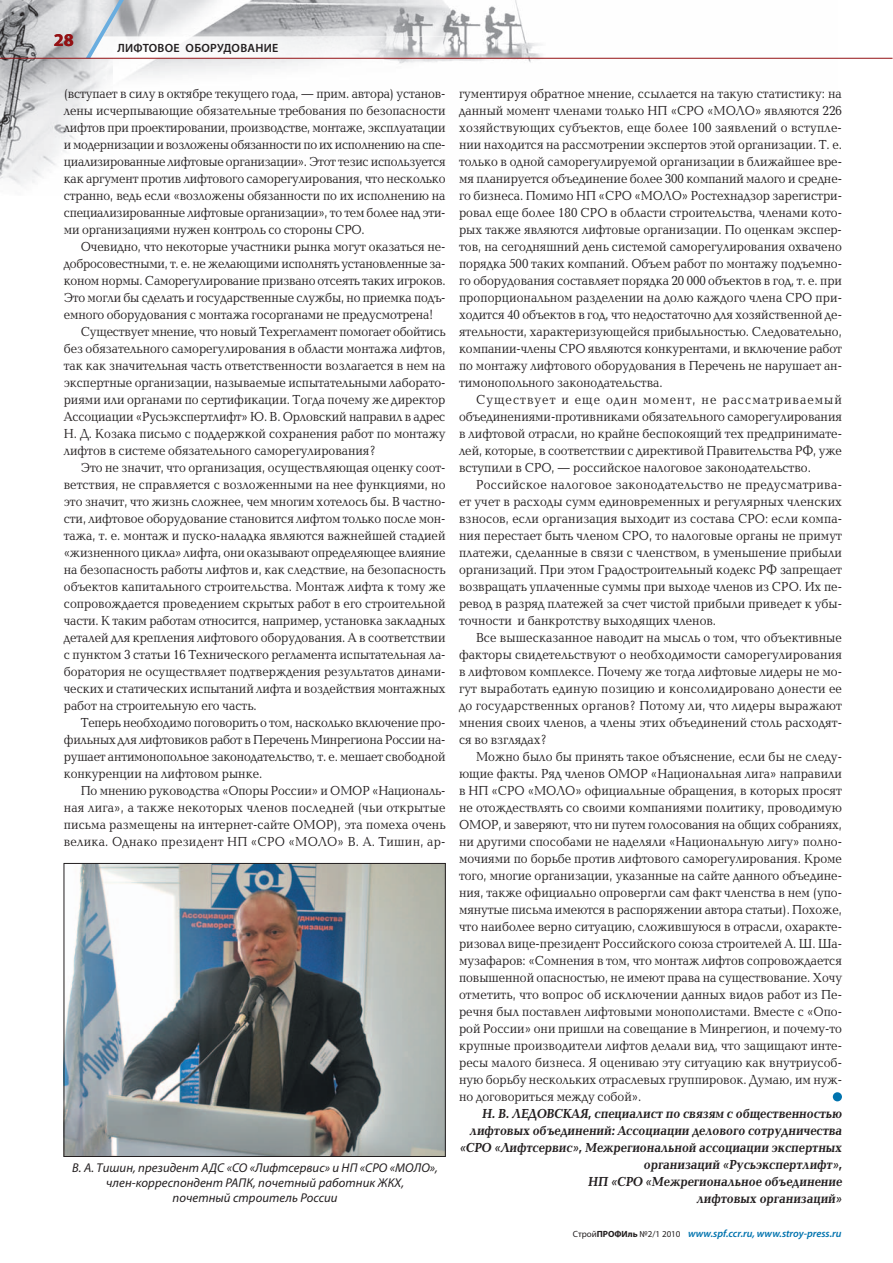
<style>
.page{position:relative;width:893px;height:1263px;background:#fff}
.page>*{position:absolute;margin:0;border:0;box-sizing:border-box;transform-origin:0 0}
.t1{font:700 18px "Myriad Pro";color:#941114}
.t2{font:13.5px/17px "Baltica C";color:#231f20;text-align:justify;scale:.9 1}
.t3{font:700 13.5px/17px "Baltica C";color:#231f20;text-align:right;scale:.9 1}
.t4{font:13.5px "Baltica C";letter-spacing:.02em;color:#231f20;scale:.9 1}
.t5{font:13.5px "Baltica C";letter-spacing:-.02em;color:#231f20;scale:.9 1}
.t6{font:italic 12.75px/15px "Myriad Pro";letter-spacing:.005em;color:#231f20;text-align:center}
.t7{font:600 12px "Myriad Pro";letter-spacing:.025em;color:#231f20}
.t8{font:italic 600 10.5px "Myriad Pro";color:#0073ae}
.s1{font-weight:400;font-style:normal;font-size:9px;color:#231f20}
.s2{font-weight:700;font-style:normal;font-size:9px;color:#231f20}
</style>
<div class="page">
<img style="left:0;top:0;width:838px;height:186px">
<img style="left:133px;top:37px;width:327px;height:21px">
<svg style="left:86px;top:0;width:47px;height:58px"></svg>
<hr style="left:0;top:58px;width:892px;height:1px;background:#941114">
<div style="left:833px;top:1092px;width:9px;height:9px;background:#0073ae;border-radius:50%"></div>
<img style="left:66px;top:865px;width:377px;height:290px">
<div style="left:64px;top:863px;width:381px;height:294px;border:1px solid #231f20"></div>
<h1 class="t1" style="left:54px;top:34px;width:21px">28</h1>
<p class="t7" style="left:117px;top:44px;width:163px">ЛИФТОВОЕ ОБОРУДОВАНИЕ</p>
<p class="t2" style="left:64px;top:86px;width:426px">(вступает в силу в октябре текущего года, — прим. автора) установ&shy;лены исчерпывающие обязательные требования по безопасности лифтов при проектировании, производстве, монтаже, эксплуатации и модернизации и возложены обязанности по их исполнению на спе&shy;циализированные лифтовые организации». Этот тезис используется как аргумент против лифтового саморегулирования, что несколько странно, ведь если «возложены обязанности по их исполнению на специализированные лифтовые организации», то тем более над эти&shy;ми организациями нужен контроль со стороны СРО.</p>
<p class="t2" style="left:81px;top:239px;width:407px">Очевидно, что некоторые участники рынка могут оказаться не-</p>
<p class="t5" style="left:64px;top:259px;width:426px">добросовестными, т. е. не желающими исполнять установленные за-</p>
<p class="t2" style="left:64px;top:273px;width:426px">коном нормы. Саморегулирование призвано отсеять таких игроков.</p>
<p class="t2" style="left:64px;top:290px;width:426px">Это могли бы сделать и государственные службы, но приемка подъ-</p>
<p class="t2" style="left:64px;top:307px;width:412px">емного оборудования с монтажа госорганами не предусмотрена!</p>
<p class="t2" style="left:81px;top:324px;width:407px">Существует мнение, что новый Техрегламент помогает обойтись</p>
<p class="t2" style="left:64px;top:341px;width:426px">без обязательного саморегулирования в области монтажа лифтов,</p>
<p class="t2" style="left:64px;top:358px;width:426px">так как значительная часть ответственности возлагается в нем на</p>
<p class="t2" style="left:64px;top:375px;width:426px">экспертные организации, называемые испытательными лаборато-</p>
<p class="t2" style="left:64px;top:392px;width:426px">риями или органами по сертификации. Тогда почему же директор</p>
<p class="t2" style="left:64px;top:409px;width:426px">Ассоциации «Русьэкспертлифт» Ю. В. Орловский направил в адрес</p>
<p class="t2" style="left:64px;top:426px;width:426px">Н. Д. Козака письмо с поддержкой сохранения работ по монтажу</p>
<p class="t2" style="left:64px;top:443px;width:349px">лифтов в системе обязательного саморегулирования?</p>
<p class="t2" style="left:81px;top:460px;width:407px">Это не значит, что организация, осуществляющая оценку соот-</p>
<p class="t2" style="left:64px;top:477px;width:426px">ветствия, не справляется с возложенными на нее функциями, но</p>
<p class="t2" style="left:64px;top:494px;width:426px">это значит, что жизнь сложнее, чем многим хотелось бы. В частно-</p>
<p class="t2" style="left:64px;top:511px;width:426px">сти, лифтовое оборудование становится лифтом только после мон-</p>
<p class="t2" style="left:64px;top:528px;width:426px">тажа, т. е. монтаж и пуско-наладка являются важнейшей стадией</p>
<p class="t2" style="left:64px;top:545px;width:426px">«жизненного цикла» лифта, они оказывают определяющее влияние</p>
<p class="t2" style="left:64px;top:562px;width:426px">на безопасность работы лифтов и, как следствие, на безопасность</p>
<p class="t2" style="left:64px;top:580px;width:426px">объектов капитального строительства. Монтаж лифта к тому же</p>
<p class="t2" style="left:64px;top:597px;width:426px">сопровождается проведением скрытых работ в его строительной</p>
<p class="t2" style="left:64px;top:614px;width:426px">части. К таким работам относится, например, установка закладных</p>
<p class="t2" style="left:64px;top:631px;width:426px">деталей для крепления лифтового оборудования. А в соответствии</p>
<p class="t2" style="left:64px;top:648px;width:426px">с пунктом 3 статьи 16 Технического регламента испытательная ла-</p>
<p class="t2" style="left:64px;top:665px;width:426px">боратория не осуществляет подтверждения результатов динами-</p>
<p class="t2" style="left:64px;top:682px;width:426px">ческих и статических испытаний лифта и воздействия монтажных</p>
<p class="t2" style="left:64px;top:699px;width:216px">работ на строительную его часть.</p>
<p class="t2" style="left:81px;top:716px;width:407px">Теперь необходимо поговорить о том, насколько включение про-</p>
<p class="t2" style="left:64px;top:733px;width:426px">фильных для лифтовиков работ в Перечень Минрегиона России на-</p>
<p class="t2" style="left:64px;top:750px;width:426px">рушает антимонопольное законодательство, т. е. мешает свободной</p>
<p class="t2" style="left:64px;top:767px;width:222px">конкуренции на лифтовом рынке.</p>
<p class="t2" style="left:81px;top:784px;width:407px">По мнению руководства «Опоры России» и ОМОР «Националь-</p>
<p class="t4" style="left:64px;top:803px;width:426px">ная лига», а также некоторых членов последней (чьи открытые</p>
<p class="t2" style="left:64px;top:818px;width:426px">письма размещены на интернет-сайте ОМОР), эта помеха очень</p>
<p class="t4" style="left:64px;top:837px;width:426px">велика. Однако президент НП «СРО «МОЛО» В. А. Тишин, ар-</p>
<p class="t6" style="left:72px;top:1161px;width:367px">В. А. Тишин, президент АДС «СО «Лифтсервис» и НП «СРО «МОЛО», член-корреспондент РАПК, почетный работник ЖКХ,<br>почетный строитель России</p>
<p class="t2" style="left:459px;top:86px;width:427px">гументируя обратное мнение, ссылается на такую статистику: на данный момент членами только НП «СРО «МОЛО» являются 226 хозяйствующих субъектов, еще более 100 заявлений о вступле&shy;нии находится на рассмотрении экспертов этой организации. Т. е. только в одной саморегулируемой организации в ближайшее вре&shy;мя планируется объединение более 300 компаний малого и средне&shy;го бизнеса. Помимо НП «СРО «МОЛО» Ростехнадзор зарегистри&shy;ровал еще более 180 СРО в области строительства, членами кото&shy;рых также являются лифтовые организации. По оценкам экспер&shy;тов, на сегодняшний день системой саморегулирования охвачено порядка 500 таких компаний. Объем работ по монтажу подъемно&shy;го оборудования составляет порядка 20 000 объектов в год, т. е. при пропорциональном разделении на долю каждого члена СРО при&shy;ходится 40 объектов в год, что недостаточно для хозяйственной де&shy;ятельности, характеризующейся прибыльностью. Следовательно, компании-члены СРО являются конкурентами, и включение работ по монтажу лифтового оборудования в Перечень не нарушает ан&shy;тимонопольного законодательства.</p>
<p class="t2" style="left:459px;top:392px;width:427px;text-indent:17px">Существует и еще один момент, не рассматриваемый объединениями-противниками обязательного саморегулирования в лифтовой отрасли, но крайне беспокоящий тех предпринимате&shy;лей, которые, в соответствии с директивой Правительства РФ, уже вступили в СРО, — российское налоговое законодательство.</p>
<p class="t2" style="left:459px;top:477px;width:427px;text-indent:17px">Российское налоговое законодательство не предусматрива&shy;ет учет в расходы сумм единовременных и регулярных членских взносов, если организация выходит из состава СРО: если компа&shy;ния перестает быть членом СРО, то налоговые органы не примут платежи, сделанные в связи с членством, в уменьшение прибыли организаций. При этом Градостроительный кодекс РФ запрещает возвращать уплаченные суммы при выходе членов из СРО. Их пе&shy;ревод в разряд платежей за счет чистой прибыли приведет к убы&shy;точности и банкротству выходящих членов.</p>
<p class="t2" style="left:459px;top:631px;width:427px;text-indent:17px">Все вышесказанное наводит на мысль о том, что объективные факторы свидетельствуют о необходимости саморегулирования в лифтовом комплексе. Почему же тогда лифтовые лидеры не мо&shy;гут выработать единую позицию и консолидировано донести ее до государственных органов? Потому ли, что лидеры выражают мнения своих членов, а члены этих объединений столь расходят&shy;ся во взглядах?</p>
<p class="t2" style="left:459px;top:750px;width:427px;text-indent:17px">Можно было бы принять такое объяснение, если бы не следу&shy;ющие факты. Ряд членов ОМОР «Национальная лига» направили в НП «СРО «МОЛО» официальные обращения, в которых просят не отождествлять со своими компаниями политику, проводимую ОМОР, и заверяют, что ни путем голосования на общих собраниях, ни другими способами не наделяли «Национальную лигу» полно&shy;мочиями по борьбе против лифтового саморегулирования. Кроме того, многие организации, указанные на сайте данного объедине&shy;ния, также официально опровергли сам факт членства в нем (упо&shy;мянутые письма имеются в распоряжении автора статьи). Похоже, что наиболее верно ситуацию, сложившуюся в отрасли, охаракте&shy;ризовал вице-президент Российского союза строителей А. Ш. Ша&shy;музафаров: «Сомнения в том, что монтаж лифтов сопровождается повышенной опасностью, не имеют права на существование. Хочу отметить, что вопрос об исключении данных видов работ из Пе&shy;речня был поставлен лифтовыми монополистами. Вместе с «Опо&shy;рой России» они пришли на совещание в Минрегион, и почему-то крупные производители лифтов делали вид, что защищают инте&shy;ресы малого бизнеса. Я оцениваю эту ситуацию как внутриусоб&shy;ную борьбу нескольких отраслевых группировок. Думаю, им нуж&shy;но договориться между собой».</p>
<p class="t3" style="left:460px;top:1107px;width:428px">Н. В. ЛЕДОВСКАЯ, специалист по связям с общественностью лифтовых объединений: Ассоциации делового сотрудничества «СРО «Лифтсервис», Межрегиональной ассоциации экспертных организаций «Русьэкспертлифт»,<br>НП «СРО «Межрегиональное объединение<br>лифтовых организаций»</p>
<p class="t8" style="left:573px;top:1230px;width:270px"><span class="s1">Cтрой</span><span class="s2">ПРОФИль</span> <span class="s1">№2/1 2010</span> www.spf.ccr.ru, www.stroy-press.ru</p>
</div>
